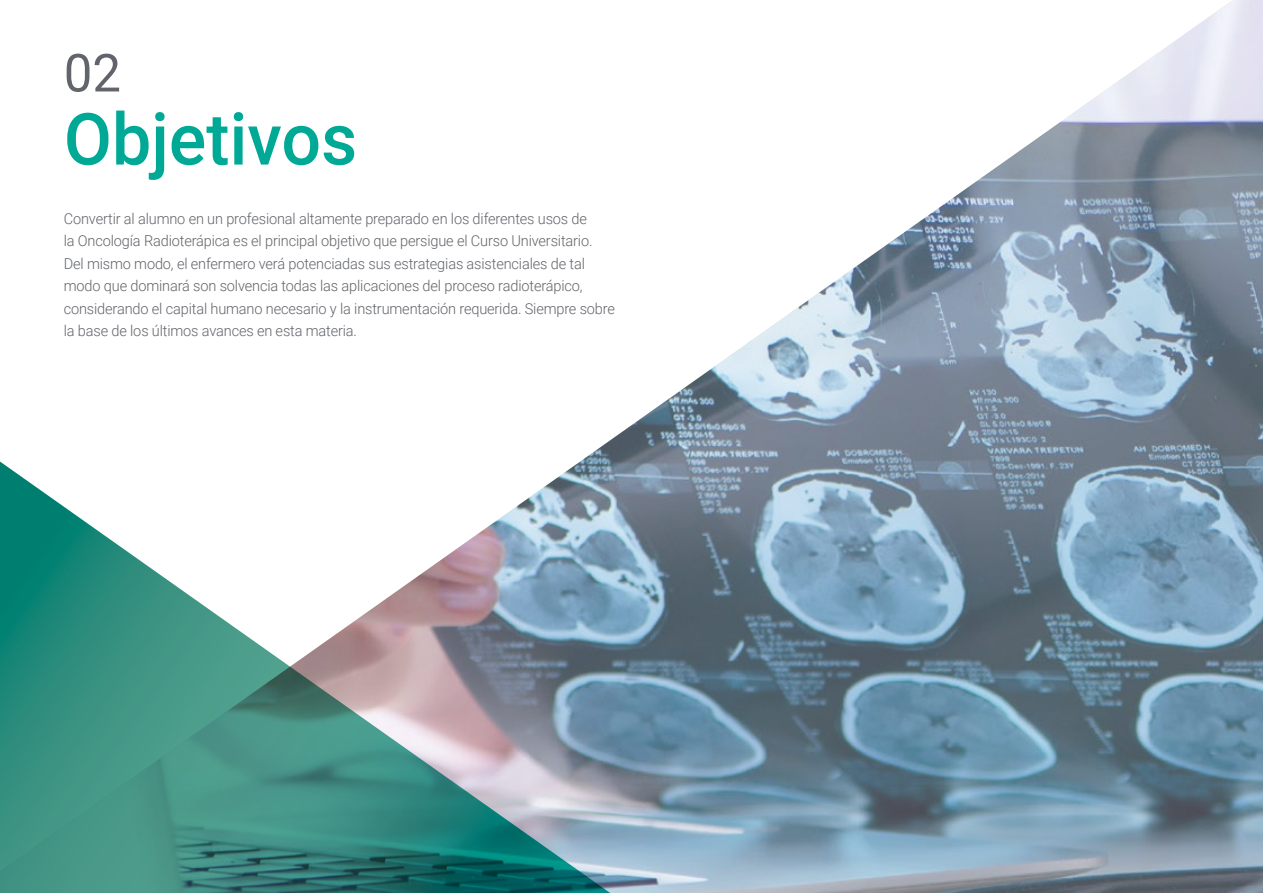
<style>
.page{position:relative;width:1263px;height:893px;background:#fff}
.page>*{position:absolute;margin:0;border:0;box-sizing:border-box;transform-origin:0 0}
.t1{font:500 72px "Roboto";color:#00a996}
.t2{font:52.5px "Roboto";color:#61646a}
.t3{font:300 15px/22.5px "Roboto";letter-spacing:-.01em;color:#61646a}
</style>
<div class="page">
<img style="left:602px;top:0;width:661px;height:893px">
<img style="left:0;top:446px;width:640px;height:447px">
<h2 class="t2" style="left:64px;top:36px;width:59px">02</h2>
<h1 class="t1" style="left:64px;top:89px;width:295px">Objetivos</h1>
<p class="t3" style="left:64px;top:207px;width:553px">Convertir al alumno en un profesional altamente preparado en los diferentes usos de<br>la Oncología Radioterápica es el principal objetivo que persigue el Curso Universitario.<br>Del mismo modo, el enfermero verá potenciadas sus estrategias asistenciales de tal modo que dominará son solvencia todas las aplicaciones del proceso radioterápico, considerando el capital humano necesario y la instrumentación requerida. Siempre sobre la base de los últimos avances en esta materia.</p>
</div>
